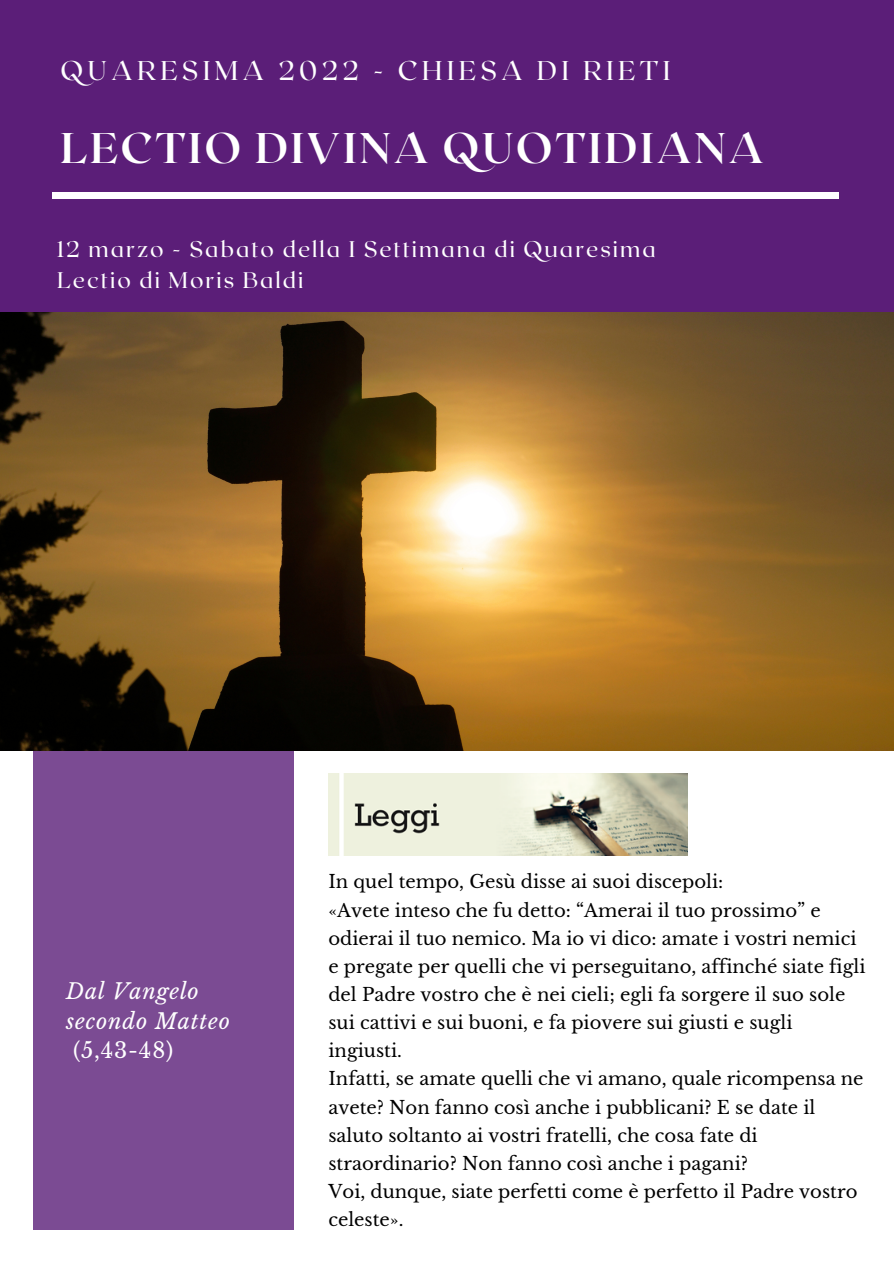
<style>
.page{position:relative;width:894px;height:1264px;background:#fff}
.page>*{position:absolute;margin:0;border:0;box-sizing:border-box;transform-origin:0 0}
.t1{font:700 42.75px "Roxborough CF";letter-spacing:.06em;color:#fff}
.t2{font:27px "Roxborough CF";letter-spacing:.16em;color:#fff}
.t3{font:22.5px/31.5px "Roxborough CF";letter-spacing:.09em;color:#fff}
.t4{font:italic 21.45px "Libre Baskerville";letter-spacing:.04em;color:#fff}
.t5{font:21.45px "Libre Baskerville";color:#fff}
.t6{font:18px/28.2px "Libre Baskerville";color:#000}
</style>
<div class="page">
<div style="left:33px;top:697px;width:260px;height:533px;background:#7b4b93"></div>
<div style="left:0;top:0;width:893px;height:347px;background:#5b1e78"></div>
<div style="left:53px;top:192px;width:785px;height:7px;background:#fff"></div>
<img style="left:328px;top:774px;width:359px;height:81px">
<img style="left:0;top:312px;width:893px;height:438px">
<p class="t2" style="left:60px;top:53px;width:611px">QUARESIMA 2022 - CHIESA DI RIETI</p>
<p class="t1" style="left:60px;top:121px;width:705px">LECTIO DIVINA QUOTIDIANA</p>
<p class="t3" style="left:57px;top:232px;width:600px">12 marzo - Sabato della I Settimana di Quaresima<br>Lectio di Moris Baldi</p>
<p class="t4" style="left:66px;top:978px;width:134px">Dal Vangelo</p>
<p class="t4" style="left:66px;top:1007px;width:165px">secondo Matteo</p>
<p class="t5" style="left:73px;top:1037px;width:102px">(5,43-48)</p>
<p class="t6" style="left:328px;top:868px;width:396px">In quel tempo, Gesù disse ai suoi discepoli:</p>
<p class="t6" style="left:328px;top:896px;width:538px">«Avete inteso che fu detto: “Amerai il tuo prossimo” e odierai il tuo nemico. Ma io vi dico: amate i vostri nemici e pregate per quelli che vi perseguitano, affinché siate figli del Padre vostro che è nei cieli; egli fa sorgere il suo sole sui cattivi e sui buoni, e fa piovere sui giusti e sugli ingiusti.</p>
<p class="t6" style="left:328px;top:1065px;width:536px">Infatti, se amate quelli che vi amano, quale ricompensa ne avete? Non fanno così anche i pubblicani? E se date il saluto soltanto ai vostri fratelli, che cosa fate di straordinario? Non fanno così anche i pagani?</p>
<p class="t6" style="left:328px;top:1177px;width:530px">Voi, dunque, siate perfetti come è perfetto il Padre vostro celeste».</p>
</div>
